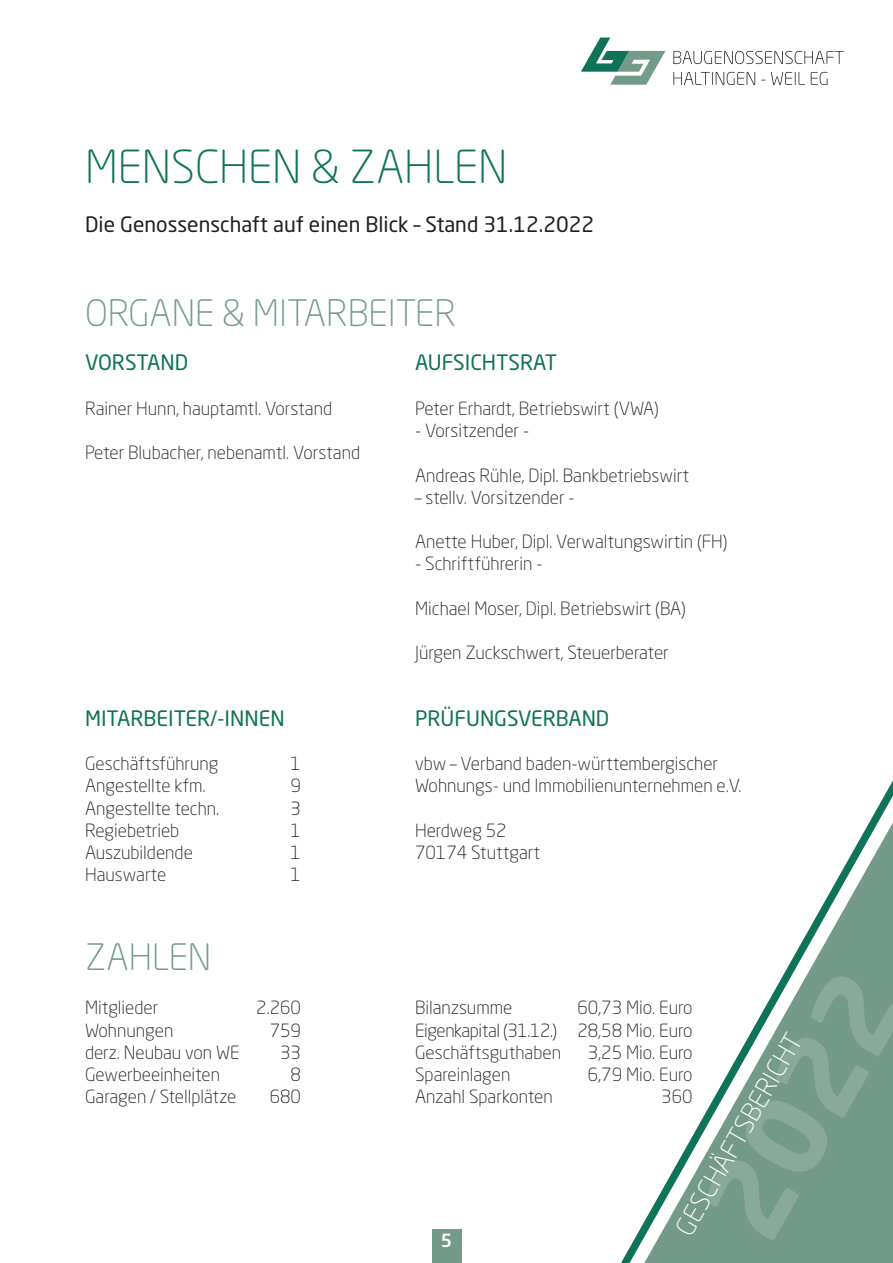
<style>
.page{position:relative;width:893px;height:1263px;background:#fff}
.page>*{position:absolute;margin:0;border:0;box-sizing:border-box;transform-origin:0 0}
.t1{font:300 45px "Neo Sans Pro";color:#0e7358}
.Absatzformat_2{font:300 36px "Neo Sans Pro";color:#749b8a}
.t2{font:300 25.95px "Neo Sans Pro";color:#fff}
.Absatzformat_2-2{font:21px "Neo Sans Pro";color:#0e7358}
.Absatzformat_2-3{font:21px "Neo Sans Pro";color:#231f20}
.Absatzformat_2-4{font:300 18px "Neo Sans Pro";color:#231f20}
.Absatzformat_2-5{font:300 18px "Neo Sans Pro";letter-spacing:-.025em;color:#231f20}
.t3{font:500 18px "Neo Sans Pro";color:#fff}
</style>
<div class="page">
<svg style="left:621px;top:780px;width:272px;height:483px"></svg>
<div style="left:432px;top:1229px;width:29px;height:34px;background:#749b8a"></div>
<svg style="left:673px;top:51px;width:171px;height:13px"></svg>
<svg style="left:673px;top:72px;width:82px;height:13px"></svg>
<svg style="left:771px;top:72px;width:34px;height:13px"></svg>
<svg style="left:811px;top:72px;width:16px;height:13px"></svg>
<svg style="left:581px;top:38px;width:84px;height:47px"></svg>
<p class="t1" style="left:85px;top:140px;width:424px">MENSCHEN &amp; ZAHLEN</p>
<p class="Absatzformat_2-3" style="left:85px;top:212px;width:511px">Die Genossenschaft auf einen Blick – Stand 31.12.2022</p>
<p class="Absatzformat_2" style="left:85px;top:291px;width:372px">ORGANE &amp; MITARBEITER</p>
<p class="Absatzformat_2-2" style="left:85px;top:350px;width:105px">VORSTAND</p>
<p class="Absatzformat_2-2" style="left:415px;top:350px;width:143px">AUFSICHTSRAT</p>
<p class="Absatzformat_2-4" style="left:85px;top:398px;width:249px">Rainer Hunn, hauptamtl. Vorstand</p>
<p class="Absatzformat_2-4" style="left:415px;top:398px;width:245px">Peter Erhardt, Betriebswirt (VWA)</p>
<p class="Absatzformat_2-4" style="left:415px;top:420px;width:116px">- Vorsitzender -</p>
<p class="Absatzformat_2-4" style="left:85px;top:442px;width:277px">Peter Blubacher, nebenamtl. Vorstand</p>
<p class="Absatzformat_2-4" style="left:415px;top:464px;width:276px">Andreas Rühle, Dipl. Bankbetriebswirt</p>
<p class="Absatzformat_2-4" style="left:415px;top:486px;width:161px">– stellv. Vorsitzender -</p>
<p class="Absatzformat_2-4" style="left:415px;top:531px;width:314px">Anette Huber, Dipl. Verwaltungswirtin (FH)</p>
<p class="Absatzformat_2-4" style="left:415px;top:553px;width:129px">- Schriftführerin -</p>
<p class="Absatzformat_2-4" style="left:415px;top:597px;width:272px">Michael Moser, Dipl. Betriebswirt (BA)</p>
<p class="Absatzformat_2-4" style="left:415px;top:642px;width:255px">Jürgen Zuckschwert, Steuerberater</p>
<p class="Absatzformat_2-2" style="left:85px;top:705px;width:201px">MITARBEITER/-INNEN</p>
<p class="Absatzformat_2-2" style="left:415px;top:705px;width:196px">PRÜFUNGSVERBAND</p>
<p class="Absatzformat_2-4" style="left:85px;top:753px;width:135px">Geschäftsführung</p>
<p class="Absatzformat_2-4" style="left:291px;top:753px;width:12px">1</p>
<p class="Absatzformat_2-4" style="left:415px;top:753px;width:305px">vbw – Verband baden-württembergischer</p>
<p class="Absatzformat_2-4" style="left:85px;top:775px;width:122px">Angestellte kfm.</p>
<p class="Absatzformat_2-4" style="left:291px;top:775px;width:12px">9</p>
<p class="Absatzformat_2-4" style="left:415px;top:775px;width:328px">Wohnungs- und Immobilienunternehmen e.V.</p>
<p class="Absatzformat_2-4" style="left:85px;top:797px;width:136px">Angestellte techn.</p>
<p class="Absatzformat_2-4" style="left:291px;top:797px;width:12px">3</p>
<p class="Absatzformat_2-4" style="left:85px;top:819px;width:96px">Regiebetrieb</p>
<p class="Absatzformat_2-4" style="left:291px;top:819px;width:12px">1</p>
<p class="Absatzformat_2-4" style="left:415px;top:819px;width:93px">Herdweg 52</p>
<p class="Absatzformat_2-4" style="left:85px;top:842px;width:109px">Auszubildende</p>
<p class="Absatzformat_2-4" style="left:291px;top:842px;width:12px">1</p>
<p class="Absatzformat_2-4" style="left:415px;top:842px;width:127px">70174 Stuttgart</p>
<p class="Absatzformat_2-4" style="left:85px;top:864px;width:83px">Hauswarte</p>
<p class="Absatzformat_2-4" style="left:291px;top:864px;width:12px">1</p>
<p class="Absatzformat_2" style="left:85px;top:935px;width:128px">ZAHLEN</p>
<p class="Absatzformat_2-4" style="left:85px;top:997px;width:75px">Mitglieder</p>
<p class="Absatzformat_2-4" style="left:256px;top:997px;width:46px">2.260</p>
<p class="Absatzformat_2-4" style="left:415px;top:997px;width:99px">Bilanzsumme</p>
<p class="Absatzformat_2-4" style="left:577px;top:997px;width:117px">60,73 Mio. Euro</p>
<p class="Absatzformat_2-4" style="left:85px;top:1019px;width:90px">Wohnungen</p>
<p class="Absatzformat_2-4" style="left:270px;top:1019px;width:33px">759</p>
<p class="Absatzformat_2-5" style="left:415px;top:1019px;width:279px">Eigenkapital (31.12.) 28,58 Mio. Euro</p>
<p class="Absatzformat_2-4" style="left:85px;top:1041px;width:156px">derz. Neubau von WE</p>
<p class="Absatzformat_2-4" style="left:280px;top:1041px;width:22px">33</p>
<p class="Absatzformat_2-4" style="left:415px;top:1041px;width:147px">Geschäftsguthaben</p>
<p class="Absatzformat_2-4" style="left:588px;top:1041px;width:106px">3,25 Mio. Euro</p>
<p class="Absatzformat_2-4" style="left:85px;top:1064px;width:137px">Gewerbeeinheiten</p>
<p class="Absatzformat_2-4" style="left:291px;top:1064px;width:12px">8</p>
<p class="Absatzformat_2-4" style="left:415px;top:1064px;width:97px">Spareinlagen</p>
<p class="Absatzformat_2-4" style="left:588px;top:1064px;width:106px">6,79 Mio. Euro</p>
<p class="Absatzformat_2-4" style="left:85px;top:1086px;width:153px">Garagen / Stellplätze</p>
<p class="Absatzformat_2-4" style="left:270px;top:1086px;width:33px">680</p>
<p class="Absatzformat_2-4" style="left:415px;top:1086px;width:139px">Anzahl Sparkonten</p>
<p class="Absatzformat_2-4" style="left:661px;top:1086px;width:33px">360</p>
<h3 class="t2" style="left:669px;top:1225px;width:229px;rotate:-60deg">GESCHÄFTSBERICHT</h3>
<p class="t3" style="left:441px;top:1229px;width:13px">5</p>
</div>
